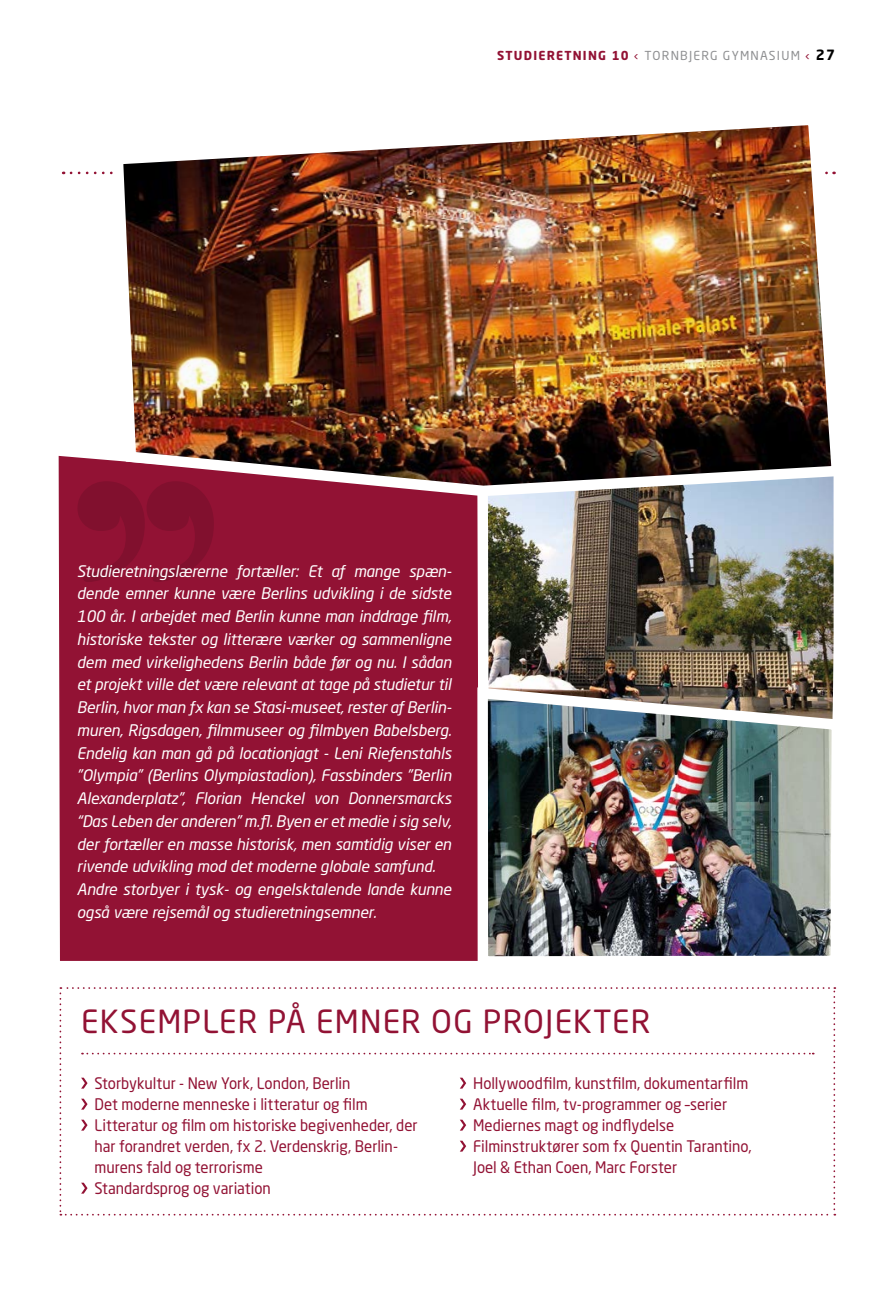
<style>
.page{position:relative;width:893px;height:1290px;background:#fff}
.page>*{position:absolute;margin:0;border:0;box-sizing:border-box;transform-origin:0 0}
.t1{font:31.5px "Neo Sans Std";letter-spacing:.04em;color:#921234}
.t2{font:italic 15.75px/22.8px "Neo Sans Std";letter-spacing:-.01em;color:#fff}
.t3{font:15.75px/21px "Neo Sans Std";letter-spacing:-.005em;color:#921234;scale:.95 1}
.t4{font:12.25px "Neo Sans Std";letter-spacing:.1em;color:#8f9092}
.s1{font-weight:700;color:#921234}
.s2{color:#921234}
.s3{font-weight:700;font-size:14px;color:#000}
</style>
<div class="page">
<div style="left:58px;top:455px;width:414px;height:506px;background:#921234"></div>
<svg style="left:71px;top:172px;width:34px;height:2px"></svg>
<img style="left:472px;top:501px;width:362px;height:181px">
<img style="left:471px;top:682px;width:363px;height:279px">
<img style="left:107px;top:125px;width:729px;height:376px">
<svg style="left:60px;top:987px;width:775px;height:228px"></svg>
<svg style="left:77px;top:481px;width:137px;height:101px;background:#891030"></svg>
<p class="t4" style="left:497px;top:48px;width:340px"><span class="s1">STUDIERETNING 10</span> <span class="s2">‹</span> tornbjerg gymnasium <span class="s2">‹</span> <span class="s3">27</span></p>
<p class="t2" style="left:77px;top:559px;width:376px">Studieretningslærerne fortæller: Et af mange spæn&shy;dende emner kunne være Berlins udvikling i de sidste 100 år. I arbejdet med Berlin kunne man inddrage film, historiske tekster og litterære værker og sammenligne dem med virkelighedens Berlin både før og nu. I sådan et projekt ville det være relevant at tage på studietur til Berlin, hvor man fx kan se Stasi-museet, rester af Berlin&shy;muren, Rigsdagen, filmmuseer og filmbyen Babelsberg.<br>Endelig kan man gå på locationjagt - Leni Riefenstahls ”Olympia” (Berlins Olympiastadion), Fassbinders ”Berlin Alexanderplatz”, Florian Henckel von Donnersmarcks “Das Leben der anderen” m.fl. Byen er et medie i sig selv, der fortæller en masse historisk, men samtidig viser en rivende udvikling mod det moderne globale samfund.<br>Andre storbyer i tysk- og engelsktalende lande kunne også være rejsemål og studieretningsemner.</p>
<h1 class="t1" style="left:81px;top:1002px;width:571px">Eksempler på emner og projekter</h1>
<p class="t3" style="left:94px;top:1072px;width:342px">Storbykultur - New York, London, Berlin<br>Det moderne menneske i litteratur og film Litteratur og film om historiske begivenheder, der har forandret verden, fx 2. Verdenskrig, Berlin&shy;murens fald og terrorisme<br>Standardsprog og variation</p>
<p class="t3" style="left:473px;top:1072px;width:295px">Hollywoodfilm, kunstfilm, dokumentarfilm Aktuelle film, tv-programmer og –serier Mediernes magt og indflydelse Filminstruktører som fx Quentin Tarantino, Joel &amp; Ethan Coen, Marc Forster</p>
</div>
